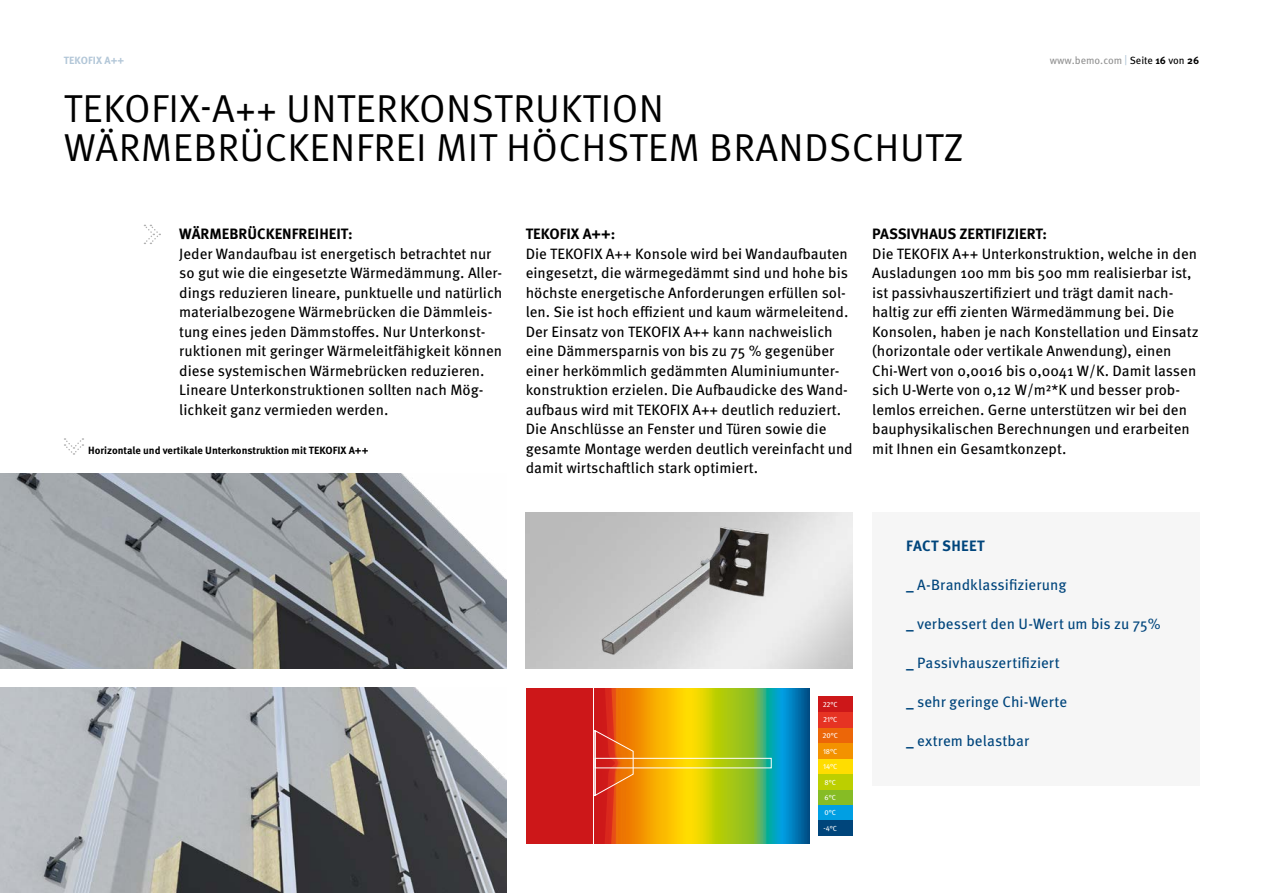
<style>
.page{position:relative;width:1263px;height:893px;background:#fff}
.page>*{position:absolute;margin:0;border:0;box-sizing:border-box;transform-origin:0 0}
.t1{font:39px/39px "Meta OT Norm";letter-spacing:.01em;color:#000}
.t2{font:15px/19.5px "Meta OT";color:#000}
.t3{font:15px "Meta OT";letter-spacing:.005em;color:#00457c}
.t4{font:700 15px "Meta OT";color:#000}
.t5{font:700 15px "Meta OT";letter-spacing:.025em;color:#00457c}
.t6{font:700 10.5px "Meta OT";color:#000}
.t7{font:10.5px "Meta OT";color:#919191}
.t8{font:700 10.5px "Meta OT";letter-spacing:.01em;color:#b3c7d8}
.t9{font:7.35px/15.5px "Meta OT";letter-spacing:-.01em;color:#fff}
.s1{color:#b3c7d8}
.s2{color:#000}
.s3{font-weight:700;color:#000}
.s4{font-weight:700}
</style>
<div class="page">
<div style="left:818px;top:697px;width:35px;height:15px;background:#cd1719"></div>
<div style="left:818px;top:759px;width:35px;height:15px;background:#fd0"></div>
<div style="left:818px;top:727px;width:35px;height:16px;background:#ec6608"></div>
<div style="left:818px;top:789px;width:35px;height:16px;background:#86bc25"></div>
<div style="left:818px;top:712px;width:35px;height:15px;background:#e63323"></div>
<div style="left:818px;top:774px;width:35px;height:15px;background:#bccf00"></div>
<div style="left:818px;top:743px;width:35px;height:16px;background:#f39200"></div>
<div style="left:818px;top:805px;width:35px;height:15px;background:#009fe3"></div>
<div style="left:818px;top:820px;width:35px;height:16px;background:#00457b"></div>
<svg style="left:634px;top:688px;width:175px;height:156px;background:#9ab239"></svg>
<div style="left:595px;top:758px;width:176px;height:10px;border:1px solid #fff"></div>
<svg style="left:526px;top:668px;width:108px;height:176px;background:#d84232"></svg>
<div style="left:593px;top:730px;width:2px;height:66px;border:1px solid #fff"></div>
<img style="left:0;top:688px;width:506px;height:205px">
<img style="left:526px;top:512px;width:327px;height:156px">
<img style="left:0;top:473px;width:506px;height:195px">
<div style="left:872px;top:512px;width:327px;height:273px;background:#f6f6f6"></div>
<svg style="left:143px;top:224px;width:17px;height:20px"></svg>
<svg style="left:65px;top:438px;width:18px;height:17px"></svg>
<p class="t8" style="left:64px;top:53px;width:62px">TEKOFIX A++</p>
<p class="t7" style="left:1050px;top:54px;width:151px">www.bemo.com <span class="s1">|</span> <span class="s2">Seite</span> <span class="s3">16</span> <span class="s2">von</span> <span class="s3">26</span></p>
<h1 class="t1" style="left:64px;top:90px;width:901px">TEKOFIX-A++ UNTERKONSTRUKTION<br>WÄRMEBRÜCKENFREI MIT HÖCHSTEM BRANDSCHUTZ</h1>
<p class="t4" style="left:179px;top:225px;width:175px">WÄRMEBRÜCKENFREIHEIT:</p>
<p class="t2" style="left:179px;top:244px;width:325px">Jeder Wandaufbau ist energetisch betrachtet nur so gut wie die eingesetzte Wärmedämmung. Aller&shy;dings reduzieren lineare, punktuelle und natürlich materialbezogene Wärmebrücken die Dämmleis&shy;tung eines jeden Dämmstoffes. Nur Unterkonst&shy;ruktionen mit geringer Wärmeleitfähigkeit können diese systemischen Wärmebrücken reduzieren.<br>Lineare Unterkonstruktionen sollten nach Mög&shy;lichkeit ganz vermieden werden.</p>
<p class="t6" style="left:88px;top:444px;width:282px">Horizontale und vertikale Unterkonstruktion mit TEKOFIX A++</p>
<p class="t4" style="left:526px;top:225px;width:91px">TEKOFIX A++:</p>
<p class="t2" style="left:526px;top:244px;width:328px">Die TEKOFIX A++ Konsole wird bei Wandaufbauten eingesetzt, die wärmegedämmt sind und hohe bis höchste energetische Anforderungen erfüllen sol&shy;len. Sie ist hoch effizient und kaum wärmeleitend.<br>Der Einsatz von TEKOFIX A++ kann nachweislich eine Dämmersparnis von bis zu 75 % gegenüber einer herkömmlich gedämmten Aluminiumunter&shy;konstruktion erzielen. Die Aufbaudicke des Wand&shy;aufbaus wird mit TEKOFIX A++ deutlich reduziert.<br>Die Anschlüsse an Fenster und Türen sowie die gesamte Montage werden deutlich vereinfacht und damit wirtschaftlich stark optimiert.</p>
<p class="t4" style="left:872px;top:225px;width:176px">PASSIVHAUS ZERTIFIZIERT:</p>
<p class="t2" style="left:872px;top:244px;width:328px">Die TEKOFIX A++ Unterkonstruktion, welche in den Ausladungen 100 mm bis 500 mm realisierbar ist, ist passivhauszertifiziert und trägt damit nach&shy;haltig zur effi zienten Wärmedämmung bei. Die Konsolen, haben je nach Konstellation und Einsatz (horizontale oder vertikale Anwendung), einen Chi-Wert von 0,0016 bis 0,0041 W/K. Damit lassen sich U-Werte von 0,12 W/m²*K und besser prob&shy;lemlos erreichen. Gerne unterstützen wir bei den bauphysikalischen Berechnungen und erarbeiten mit Ihnen ein Gesamtkonzept.</p>
<p class="t9" style="left:823px;top:697px;width:17px">22°C<br>21°C<br>20°C<br>18°C<br>14°C<br>8°C<br>6°C<br>0°C -4°C</p>
<p class="t5" style="left:906px;top:537px;width:80px">FACT SHEET</p>
<p class="t3" style="left:906px;top:576px;width:162px"><span class="s4">_</span> A-Brandklassifizierung</p>
<p class="t3" style="left:906px;top:615px;width:256px"><span class="s4">_</span> verbessert den U-Wert um bis zu 75%</p>
<p class="t3" style="left:906px;top:654px;width:155px"><span class="s4">_</span> Passivhauszertifiziert</p>
<p class="t3" style="left:906px;top:693px;width:163px"><span class="s4">_</span> sehr geringe Chi-Werte</p>
<p class="t3" style="left:906px;top:732px;width:125px"><span class="s4">_</span> extrem belastbar</p>
</div>
